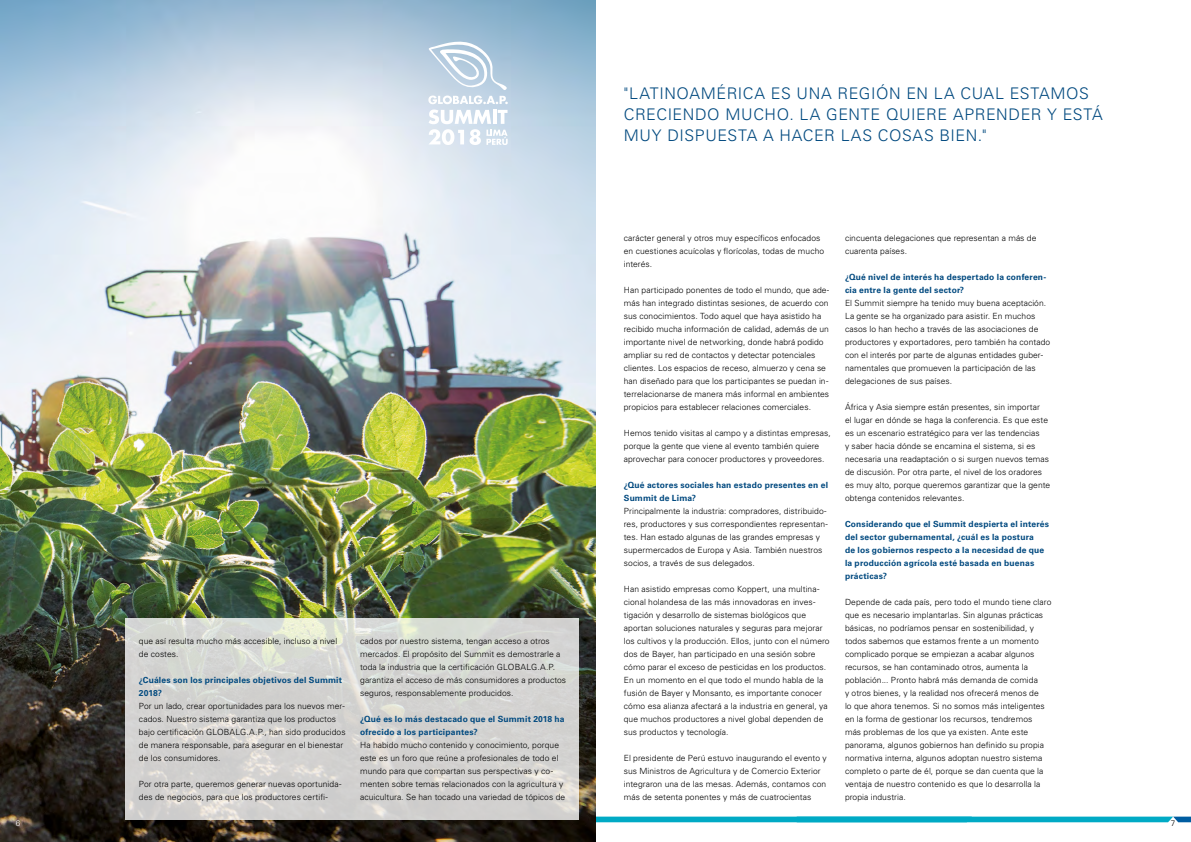
<style>
.page{position:relative;width:1191px;height:842px;background:#fff}
.page>*{position:absolute;margin:0;border:0;box-sizing:border-box;transform-origin:0 0}
.t1{font:300 16px/21px "Univers LT Std";letter-spacing:.035em;color:#00497f}
.t2{font:300 8.5px/13px "Univers LT Std";letter-spacing:.005em;color:#000}
.t3{font:700 8.5px/13px "Univers LT Std";letter-spacing:.02em;color:#00497f}
.t4{font:300 8px "Univers LT Std";color:#fff}
.t5{font:300 8px "Univers LT Std";color:#000}
</style>
<div class="page">
<div style="left:595px;top:817px;width:596px;height:5px;background:#00aac5"></div>
<img style="left:0;top:0;width:595px;height:842px">
<svg style="left:125px;top:618px;width:453px;height:201px;background:#d5d5d2"></svg>
<svg style="left:428px;top:42px;width:80px;height:103px"></svg>
<p class="t2" style="left:139px;top:635px;width:200px">que así resulta mucho más accesible, incluso a nivel de costes.</p>
<p class="t3" style="left:139px;top:674px;width:205px">¿Cuáles son los principales objetivos del Summit<br>2018?</p>
<p class="t2" style="left:139px;top:699px;width:208px">Por un lado, crear oportunidades para los nuevos mer&shy;cados. Nuestro sistema garantiza que los productos bajo certificación GLOBALG.A.P., han sido producidos de manera responsable, para asegurar en el bienestar de los consumidores.</p>
<p class="t2" style="left:139px;top:777px;width:204px">Por otra parte, queremos generar nuevas oportunida&shy;des de negocios, para que los productores certifi-</p>
<p class="t2" style="left:360px;top:635px;width:208px">cados por nuestro sistema, tengan acceso a otros mercados. El propósito del Summit es demostrarle a toda la industria que la certificación GLOBALG.A.P. garantiza el acceso de más consumidores a productos seguros, responsablemente producidos.</p>
<p class="t3" style="left:360px;top:713px;width:206px">¿Qué es lo más destacado que el Summit 2018 ha ofrecido a los participantes?</p>
<p class="t2" style="left:360px;top:739px;width:207px">Ha habido mucho contenido y conocimiento, porque este es un foro que reúne a profesionales de todo el mundo para que compartan sus perspectivas y co&shy;menten sobre temas relacionados con la agricultura y acuicultura. Se han tocado una variedad de tópicos de</p>
<h1 class="t1" style="left:624px;top:83px;width:480px">"LATINOAMÉRICA ES UNA REGIÓN EN LA CUAL ESTAMOS<br>CRECIENDO MUCHO. LA GENTE QUIERE APRENDER Y ESTÁ<br>MUY DISPUESTA A HACER LAS COSAS BIEN."</h1>
<p class="t2" style="left:624px;top:231px;width:202px">carácter general y otros muy específicos enfocados en cuestiones acuícolas y florícolas, todas de mucho interés.</p>
<p class="t2" style="left:624px;top:283px;width:207px">Han participado ponentes de todo el mundo, que ade&shy;más han integrado distintas sesiones, de acuerdo con sus conocimientos. Todo aquel que haya asistido ha recibido mucha información de calidad, además de un importante nivel de networking, donde habrá podido ampliar su red de contactos y detectar potenciales clientes. Los espacios de receso, almuerzo y cena se han diseñado para que los participantes se puedan in&shy;terrelacionarse de manera más informal en ambientes propicios para establecer relaciones comerciales.</p>
<p class="t2" style="left:624px;top:426px;width:208px">Hemos tenido visitas al campo y a distintas empresas, porque la gente que viene al evento también quiere aprovechar para conocer productores y proveedores.</p>
<p class="t3" style="left:624px;top:479px;width:206px">¿Qué actores sociales han estado presentes en el<br>Summit de Lima?</p>
<p class="t2" style="left:624px;top:504px;width:206px">Principalmente la industria: compradores, distribuido&shy;res, productores y sus correspondientes representan&shy;tes. Han estado algunas de las grandes empresas y supermercados de Europa y Asia. También nuestros socios, a través de sus delegados.</p>
<p class="t2" style="left:624px;top:582px;width:207px">Han asistido empresas como Koppert, una multina&shy;cional holandesa de las más innovadoras en inves&shy;tigación y desarrollo de sistemas biológicos que aportan soluciones naturales y seguras para mejorar los cultivos y la producción. Ellos, junto con el número dos de Bayer, han participado en una sesión sobre cómo parar el exceso de pesticidas en los productos.<br>En un momento en el que todo el mundo habla de la fusión de Bayer y Monsanto, es importante conocer cómo esa alianza afectará a la industria en general, ya que muchos productores a nivel global dependen de sus productos y tecnología.</p>
<p class="t2" style="left:624px;top:751px;width:204px">El presidente de Perú estuvo inaugurando el evento y sus Ministros de Agricultura y de Comercio Exterior integraron una de las mesas. Además, contamos con más de setenta ponentes y más de cuatrocientas</p>
<p class="t2" style="left:845px;top:231px;width:193px">cincuenta delegaciones que representan a más de cuarenta países.</p>
<p class="t3" style="left:845px;top:270px;width:203px">¿Qué nivel de interés ha despertado la conferen&shy;cia entre la gente del sector?</p>
<p class="t2" style="left:845px;top:296px;width:207px">El Summit siempre ha tenido muy buena aceptación.<br>La gente se ha organizado para asistir. En muchos casos lo han hecho a través de las asociaciones de productores y exportadores, pero también ha contado con el interés por parte de algunas entidades guber&shy;namentales que promueven la participación de las delegaciones de sus países.</p>
<p class="t2" style="left:845px;top:400px;width:207px">África y Asia siempre están presentes, sin importar<br>el lugar en dónde se haga la conferencia. Es que este es un escenario estratégico para ver las tendencias<br>y saber hacia dónde se encamina el sistema, si es necesaria una readaptación o si surgen nuevos temas de discusión. Por otra parte, el nivel de los oradores es muy alto, porque queremos garantizar que la gente obtenga contenidos relevantes.</p>
<p class="t3" style="left:845px;top:517px;width:206px">Considerando que el Summit despierta el interés del sector gubernamental, ¿cuál es la postura<br>de los gobiernos respecto a la necesidad de que la producción agrícola esté basada en buenas prácticas?</p>
<p class="t2" style="left:845px;top:595px;width:208px">Depende de cada país, pero todo el mundo tiene claro que es necesario implantarlas. Sin algunas prácticas básicas, no podríamos pensar en sostenibilidad, y todos sabemos que estamos frente a un momento complicado porque se empiezan a acabar algunos recursos, se han contaminado otros, aumenta la población... Pronto habrá más demanda de comida<br>y otros bienes, y la realidad nos ofrecerá menos de<br>lo que ahora tenemos. Si no somos más inteligentes en la forma de gestionar los recursos, tendremos<br>más problemas de los que ya existen. Ante este panorama, algunos gobiernos han definido su propia normativa interna, algunos adoptan nuestro sistema completo o parte de él, porque se dan cuenta que la ventaja de nuestro contenido es que lo desarrolla la propia industria.</p>
<p class="t4" style="left:16px;top:818px;width:6px">6</p>
<p class="t5" style="left:1170px;top:818px;width:6px">7</p>
</div>
